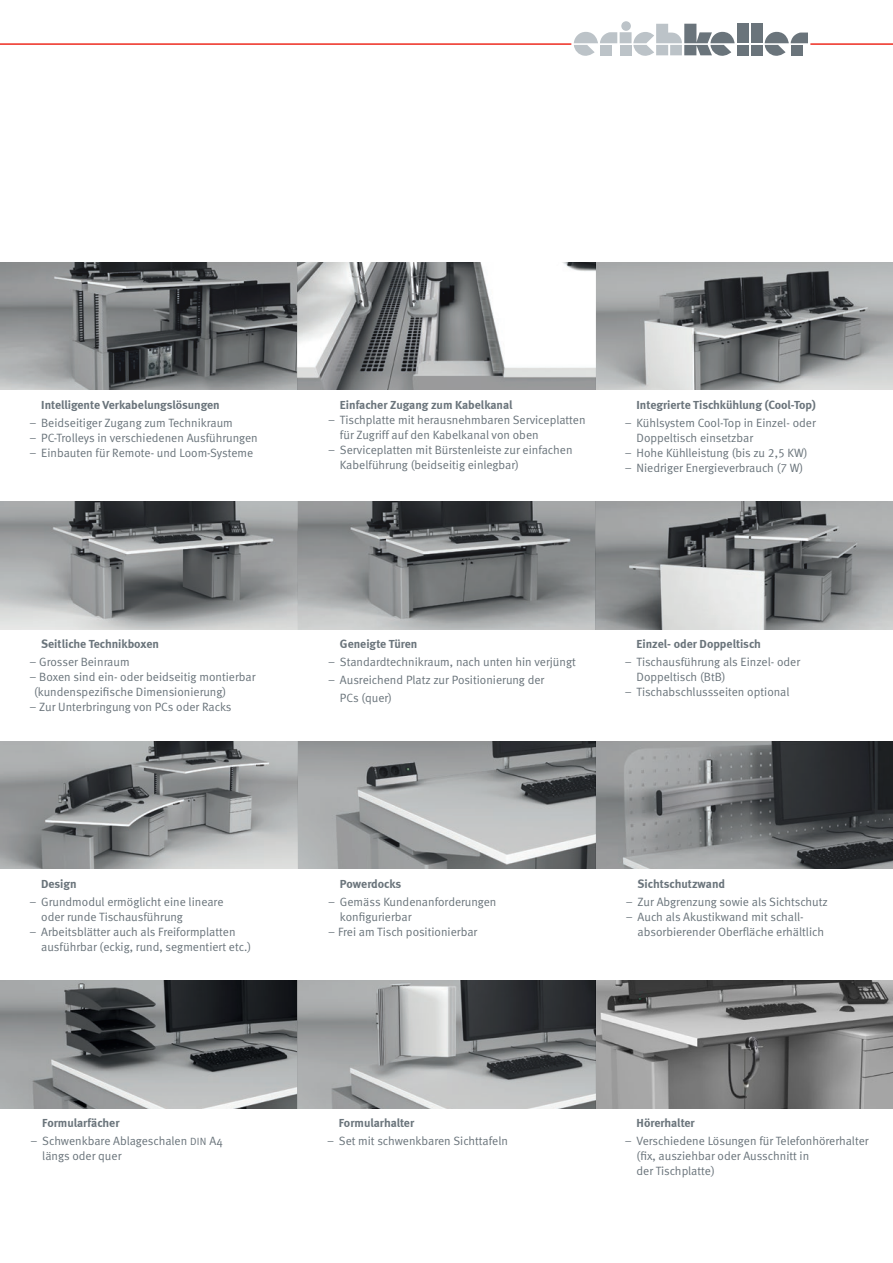
<style>
.page{position:relative;width:893px;height:1263px;background:#fff}
.page>*{position:absolute;margin:0;border:0;box-sizing:border-box;transform-origin:0 0}
.t1{font:12px/15px "Meta Normal LF";color:#6a747b}
.t2{font:700 12px "Meta";color:#6a747b}
.t3{font:12px "Meta Normal";color:#6a747b}
.s1{font-family:"Meta Normal";font-size:10.5px}
.s2{font-family:"Meta Normal"}
</style>
<div class="page">
<img style="left:0;top:262px;width:893px;height:128px">
<img style="left:0;top:502px;width:893px;height:127px">
<svg style="left:574px;top:32px;width:43px;height:24px"></svg>
<svg style="left:765px;top:32px;width:43px;height:24px"></svg>
<div style="left:620px;top:45px;width:12px;height:10px;background:#bcc3c8"></div>
<div style="left:620px;top:32px;width:12px;height:11px;background:#bcc3c8"></div>
<div style="left:621px;top:21px;width:10px;height:10px;background:#bcc3c8;border-radius:50%"></div>
<svg style="left:633px;top:24px;width:102px;height:32px"></svg>
<div style="left:737px;top:45px;width:11px;height:10px;background:#6a747b"></div>
<div style="left:737px;top:24px;width:11px;height:19px;background:#6a747b"></div>
<div style="left:751px;top:24px;width:12px;height:19px;background:#6a747b"></div>
<div style="left:751px;top:45px;width:12px;height:10px;background:#6a747b"></div>
<hr style="left:810px;top:43px;width:83px;height:2px;background:#ee2e22">
<hr style="left:0;top:43px;width:571px;height:2px;background:#ee2e22">
<img style="left:0;top:981px;width:893px;height:127px">
<img style="left:0;top:741px;width:893px;height:128px">
<p class="t2" style="left:41px;top:397px;width:180px">Intelligente Verkabelungslösungen</p>
<p class="t1" style="left:29px;top:415px;width:205px">– Beidseitiger Zugang zum Technikraum</p>
<p class="t1" style="left:29px;top:430px;width:230px">– PC-Trolleys in verschiedenen Ausführungen</p>
<p class="t1" style="left:29px;top:445px;width:225px">– Einbauten für Remote- und Loom-Systeme</p>
<p class="t2" style="left:41px;top:637px;width:119px">Seitliche Technikboxen</p>
<p class="t1" style="left:29px;top:654px;width:102px">– Grosser Beinraum</p>
<p class="t1" style="left:34px;top:669px;width:223px;text-indent:-5px">– Boxen sind ein- oder beidseitig montierbar (kundenspezifische Dimensionierung)</p>
<p class="t1" style="left:29px;top:699px;width:204px">– Zur Unterbringung von PCs oder Racks</p>
<p class="t2" style="left:41px;top:876px;width:37px">Design</p>
<p class="t1" style="left:41px;top:894px;width:184px;text-indent:-12px">– Grundmodul ermöglicht eine lineare oder runde Tischausführung</p>
<p class="t1" style="left:41px;top:924px;width:211px;text-indent:-12px">– Arbeitsblätter auch als Freiformplatten ausführbar (eckig, rund, segmentiert etc.)</p>
<p class="t2" style="left:42px;top:1116px;width:79px">Formularfächer</p>
<p class="t1" style="left:31px;top:1133px;width:194px">– Schwenkbare Ablageschalen <span class="s1">DIN</span> <span class="s2">A4</span></p>
<p class="t3" style="left:42px;top:1149px;width:81px">längs oder quer</p>
<p class="t2" style="left:340px;top:397px;width:174px">Einfacher Zugang zum Kabelkanal</p>
<p class="t1" style="left:340px;top:412px;width:247px;text-indent:-12px">– Tischplatte mit herausnehmbaren Serviceplatten für Zugriff auf den Kabelkanal von oben</p>
<p class="t1" style="left:340px;top:442px;width:234px;text-indent:-12px">– Serviceplatten mit Bürstenleiste zur einfachen<br>Kabelführung (beidseitig einlegbar)</p>
<p class="t2" style="left:636px;top:397px;width:181px">Integrierte Tischkühlung (Cool-Top)</p>
<p class="t1" style="left:636px;top:415px;width:181px;text-indent:-12px">– Kühlsystem Cool-Top in Einzel- oder<br>Doppeltisch einsetzbar</p>
<p class="t1" style="left:625px;top:445px;width:184px">– Hohe Kühlleistung (bis zu 2,5 KW)</p>
<p class="t1" style="left:625px;top:460px;width:180px">– Niedriger Energieverbrauch (7 W)</p>
<p class="t2" style="left:340px;top:637px;width:79px">Geneigte Türen</p>
<p class="t1" style="left:328px;top:654px;width:249px">– Standardtechnikraum, nach unten hin verjüngt</p>
<p class="t1" style="left:340px;top:671px;width:206px;line-height:18px;text-indent:-12px">– Ausreichend Platz zur Positionierung der<br>PCs (quer)</p>
<p class="t2" style="left:636px;top:637px;width:126px">Einzel- oder Doppeltisch</p>
<p class="t1" style="left:636px;top:654px;width:165px;text-indent:-12px">– Tischausführung als Einzel- oder<br>Doppeltisch (BtB)</p>
<p class="t1" style="left:625px;top:684px;width:166px">– Tischabschlussseiten optional</p>
<p class="t2" style="left:340px;top:876px;width:63px">Powerdocks</p>
<p class="t1" style="left:340px;top:894px;width:158px;text-indent:-12px">– Gemäss Kundenanforderungen konfigurierbar</p>
<p class="t1" style="left:328px;top:924px;width:151px">– Frei am Tisch positionierbar</p>
<p class="t2" style="left:638px;top:876px;width:89px">Sichtschutzwand</p>
<p class="t1" style="left:626px;top:894px;width:204px">– Zur Abgrenzung sowie als Sichtschutz</p>
<p class="t1" style="left:638px;top:909px;width:188px;text-indent:-12px">– Auch als Akustikwand mit schall&shy;absorbierender Oberfläche erhältlich</p>
<p class="t2" style="left:339px;top:1116px;width:77px">Formularhalter</p>
<p class="t3" style="left:327px;top:1134px;width:182px">– Set mit schwenkbaren Sichttafeln</p>
<p class="t2" style="left:637px;top:1116px;width:60px">Hörerhalter</p>
<p class="t1" style="left:637px;top:1133px;width:234px;text-indent:-12px">– Verschiedene Lösungen für Telefonhörerhalter (fix, ausziehbar oder Ausschnitt in<br>der Tischplatte)</p>
</div>
